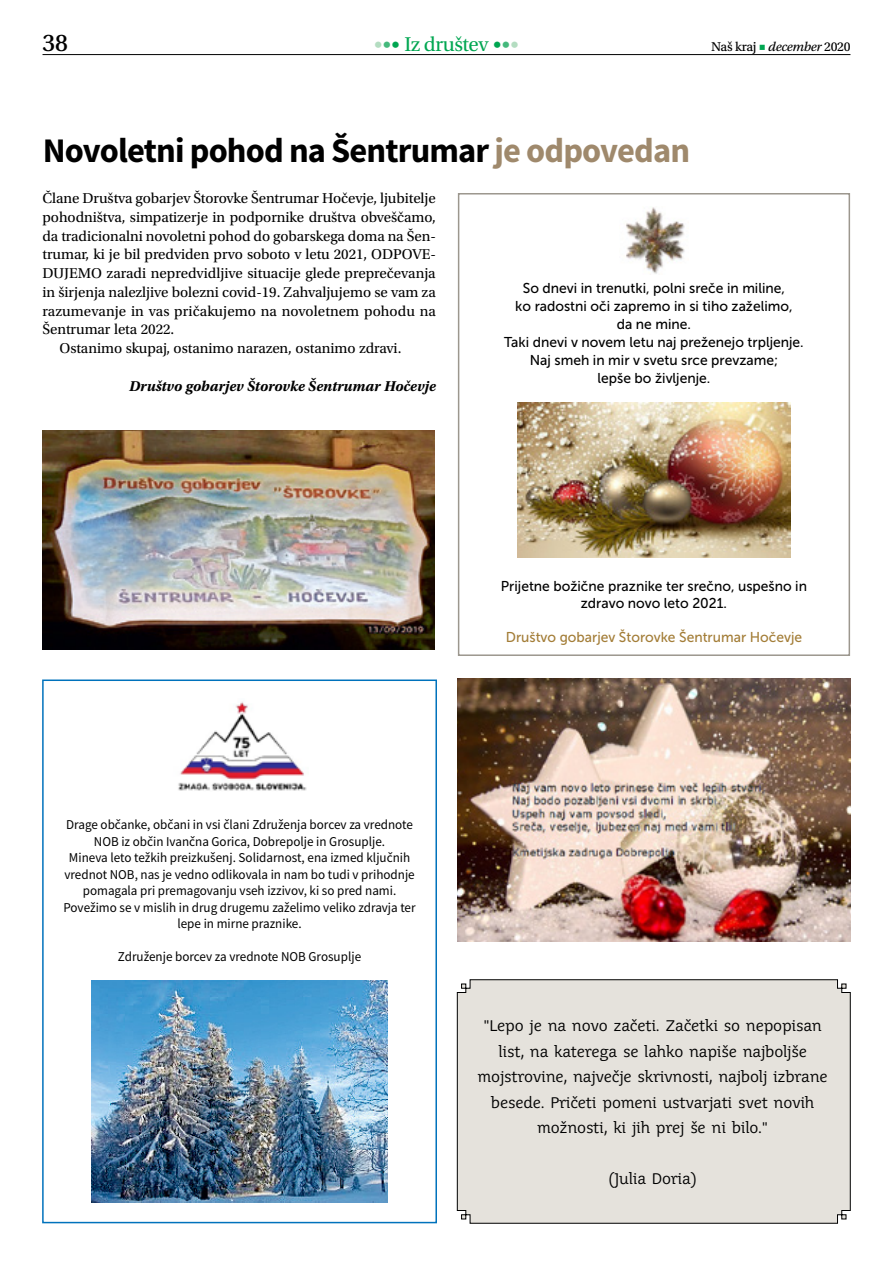
<style>
.page{position:relative;width:893px;height:1263px;background:#fff}
.page>*{position:absolute;margin:0;border:0;box-sizing:border-box;transform-origin:0 0}
.t1{font:700 34.5px "Source Sans Pro";letter-spacing:-.025em;color:#000}
.t2{font:25.5px "Utopia Std Capt";color:#000}
.t3{font:21px "Utopia Std";letter-spacing:-.02em;color:#00a651}
.t4{font:15px "Utopia Std";letter-spacing:-.005em;color:#000}
.t5{font:15px/25.5px "Juvenis";letter-spacing:-.015em;color:#000;text-align:center}
.t6{font:italic 700 15px "Utopia Std";letter-spacing:-.005em;color:#000}
.t7{font:14.25px/18px "Museo Sans 500";color:#000;text-align:center}
.t8{font:14.25px "Museo Sans 500";color:#a37d37}
.t9{font:13.5px/16.5px "Source Sans Pro";color:#000;text-align:center}
.t10{font:13.5px "Utopia Std Capt";letter-spacing:-.02em;color:#000}
.s1{font-family:"Frutiger LT Std";font-weight:300;font-size:18px;color:#b4ddc1}
.s2{font-family:"Frutiger LT Std";font-weight:300;font-size:18px;color:#45b97c}
.s3{font-family:"Frutiger LT Std";font-weight:300;font-size:18px}
.s4{color:#00a651}
.s5{font-family:"Utopia Std Capt It"}
.s6{color:#9f896c}
</style>
<div class="page">
<hr style="left:43px;top:54px;width:807px;height:1px;background:#000">
<img style="left:43px;top:430px;width:391px;height:219px">
<img style="left:626px;top:207px;width:59px;height:67px">
<img style="left:518px;top:402px;width:272px;height:155px">
<div style="left:458px;top:193px;width:392px;height:463px;border:2px solid #9c978e"></div>
<img style="left:178px;top:702px;width:129px;height:89px">
<img style="left:92px;top:981px;width:295px;height:221px">
<div style="left:42px;top:679px;width:395px;height:544px;border:2px solid #0072bc"></div>
<img style="left:458px;top:678px;width:392px;height:263px">
<div style="left:457px;top:979px;width:394px;height:244px;background:#e5e2dc"></div>
<h2 class="t2" style="left:43px;top:29px;width:27px">38</h2>
<h3 class="t3" style="left:374px;top:32px;width:147px"><span class="s1">•</span><span class="s2">•</span><span class="s3">•</span> Iz društev <span class="s3">•</span><span class="s2">•</span><span class="s1">•</span></h3>
<p class="t10" style="left:711px;top:39px;width:141px">Naš kraj <span class="s4">■</span> <span class="s5">december</span> 2020</p>
<h1 class="t1" style="left:43px;top:127px;width:649px">Novoletni pohod na Šentrumar <span class="s6">je odpovedan</span></h1>
<p class="t4" style="left:43px;top:190px;width:395px">Člane Društva gobarjev Štorovke Šentrumar Hočevje, ljubitelje</p>
<p class="t4" style="left:43px;top:209px;width:395px">pohodništva, simpatizerje in podpornike društva obveščamo,</p>
<p class="t4" style="left:43px;top:228px;width:395px">da tradicionalni novoletni pohod do gobarskega doma na Šen-</p>
<p class="t4" style="left:43px;top:246px;width:395px">trumar, ki je bil predviden prvo soboto v letu 2021, ODPOVE-</p>
<p class="t4" style="left:43px;top:265px;width:395px">DUJEMO zaradi nepredvidljive situacije glede preprečevanja</p>
<p class="t4" style="left:43px;top:284px;width:395px">in širjenja nalezljive bolezni covid-19. Zahvaljujemo se vam za</p>
<p class="t4" style="left:43px;top:303px;width:395px">razumevanje in vas pričakujemo na novoletnem pohodu na</p>
<p class="t4" style="left:43px;top:321px;width:133px">Šentrumar leta 2022.</p>
<p class="t4" style="left:60px;top:340px;width:343px">Ostanimo skupaj, ostanimo narazen, ostanimo zdravi.</p>
<p class="t6" style="left:129px;top:377px;width:308px">Društvo gobarjev Štorovke Šentrumar Hočevje</p>
<p class="t7" style="left:504px;top:279px;width:301px">So dnevi in trenutki, polni sreče in miline,<br>ko radostni oči zapremo in si tiho zaželimo,<br>da ne mine.<br>Taki dnevi v novem letu naj preženejo trpljenje.<br>Naj smeh in mir v svetu srce prevzame;<br>lepše bo življenje.</p>
<p class="t7" style="left:501px;top:578px;width:308px;line-height:17.1px">Prijetne božične praznike ter srečno, uspešno in zdravo novo leto 2021.</p>
<p class="t8" style="left:506px;top:630px;width:298px">Društvo gobarjev Štorovke Šentrumar Hočevje</p>
<p class="t9" style="left:64px;top:816px;width:354px">Drage občanke, občani in vsi člani Združenja borcev za vrednote NOB iz občin Ivančna Gorica, Dobrepolje in Grosuplje.<br>Mineva leto težkih preizkušenj. Solidarnost, ena izmed ključnih vrednot NOB, nas je vedno odlikovala in nam bo tudi v prihodnje pomagala pri premagovanju vseh izzivov, ki so pred nami.<br>Povežimo se v mislih in drug drugemu zaželimo veliko zdravja ter lepe in mirne praznike.</p>
<p class="t9" style="left:118px;top:948px;width:245px">Združenje borcev za vrednote NOB Grosuplje</p>
<p class="t5" style="left:478px;top:1013px;width:352px">"Lepo je na novo začeti. Začetki so nepopisan list, na katerega se lahko napiše najboljše mojstrovine, največje skrivnosti, najbolj izbrane besede. Pričeti pomeni ustvarjati svet novih možnosti, ki jih prej še ni bilo."</p>
<p class="t5" style="left:609px;top:1166px;width:89px">(Julia Doria)</p>
</div>
